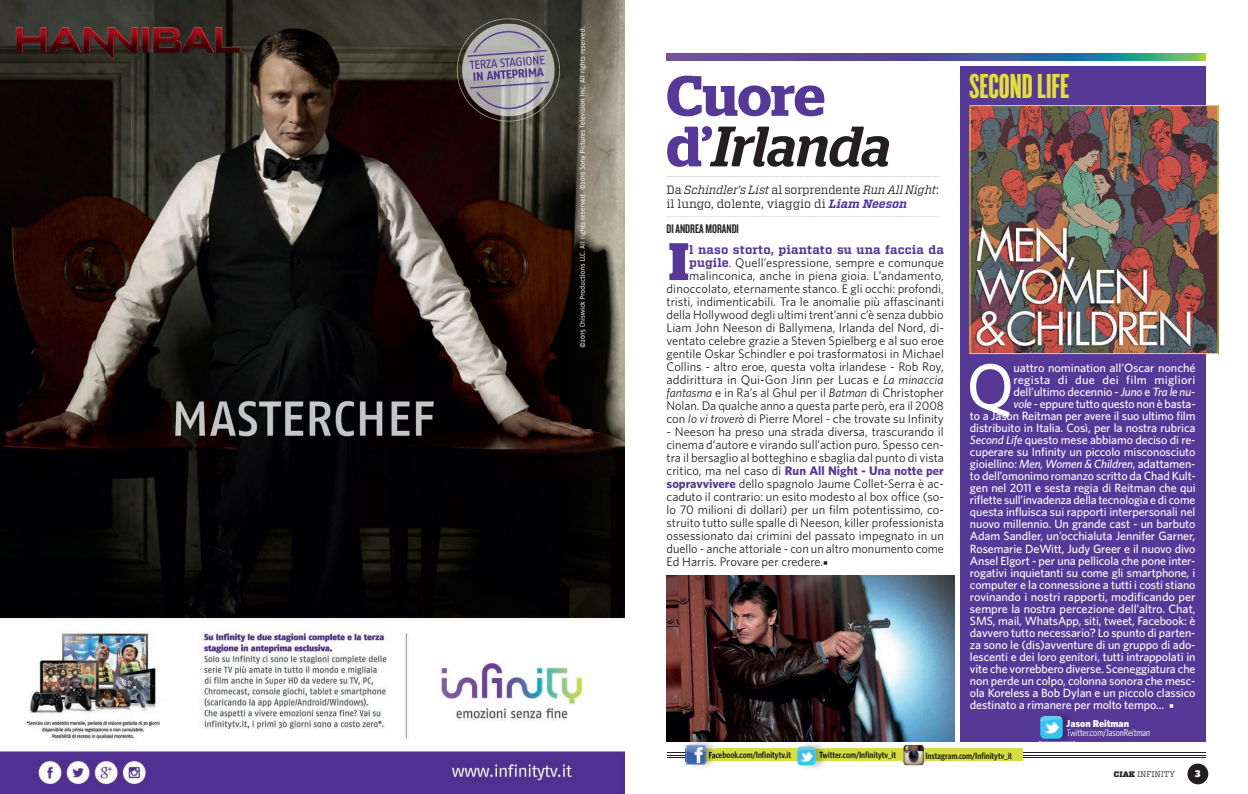
<style>
.page{position:relative;width:1248px;height:794px;background:#fff}
.page>*{position:absolute;margin:0;border:0;box-sizing:border-box;transform-origin:0 0}
.t1{font:500 63.6px "Whitney";color:#fff}
.t2{font:600 56.8px/50.5px "Stag";letter-spacing:-.005em;color:#563997}
.t3{font:700 52.6px "Stag";color:#563997}
.t4{font:36px "Cyclone Layers Background";color:#e2de3b}
.t5{font:13px "Knockout 48 Featherweight";color:#231f20}
.t6{font:12.5px/13px "Whitney";color:#231f20;text-align:right}
.t7{font:500 12px "Whitney";letter-spacing:-.01em;color:#fff}
.t8{font:12px/14.4px "Vitesse";color:#231f20}
.t9{font:700 12px "Vitesse";letter-spacing:.015em;color:#563997}
.t10{font:500 12px "Whitney";letter-spacing:.02em;color:#fff}
.t11{font:10px "Whitney Condensed";color:#fff}
.t12{font:900 10px "Whitney";color:#fff}
.t13{font:700 9.6px "Stag";color:#fff}
.t14{font:600 9.2px "Whitney Condensed";color:#231f20}
.t15{font:8px "Vitesse";color:#231f20}
.s1{font-weight:500;font-style:italic;color:#231f20}
.s2{font-style:italic}
.s3{font-weight:700;font-style:italic;color:#563997}
.s4{font-family:"Vitesse";font-weight:700;font-size:12px;color:#563997}
.s5{font-weight:700;color:#563997}
.s6{font-family:"Minion Pro";font-size:12px}
.s7{font-family:"Minion Pro";font-weight:400}
.s8{font-weight:900}
</style>
<div class="page">
<svg style="left:1187px;top:763px;width:21px;height:21px"></svg>
<img style="left:666px;top:53px;width:539px;height:7px">
<hr style="left:666px;top:757px;width:539px;height:1px;background:#231f20">
<hr style="left:666px;top:755px;width:539px;height:1px;background:#231f20">
<hr style="left:666px;top:752px;width:539px;height:1px;background:#231f20">
<div style="left:959px;top:66px;width:246px;height:675px;background:#563997"></div>
<img style="left:969px;top:105px;width:249px;height:249px">
<img style="left:1040px;top:714px;width:34px;height:28px">
<svg style="left:1065px;top:720px;width:8px;height:17px"></svg>
<img style="left:1040px;top:716px;width:22px;height:22px">
<div style="left:685px;top:748px;width:337px;height:13px;background:#d5df3f"></div>
<img style="left:686px;top:741px;width:30px;height:26px">
<svg style="left:706px;top:748px;width:10px;height:13px"></svg>
<svg style="left:685px;top:746px;width:1px;height:17px"></svg>
<img style="left:686px;top:745px;width:20px;height:19px">
<img style="left:686px;top:748px;width:20px;height:13px">
<img style="left:797px;top:741px;width:29px;height:27px">
<img style="left:815px;top:748px;width:11px;height:13px">
<svg style="left:819px;top:751px;width:7px;height:8px"></svg>
<img style="left:797px;top:746px;width:18px;height:19px">
<img style="left:797px;top:748px;width:18px;height:13px">
<img style="left:902px;top:745px;width:22px;height:20px">
<img style="left:902px;top:748px;width:22px;height:13px">
<svg style="left:666px;top:176px;width:272px;height:1px"></svg>
<svg style="left:666px;top:216px;width:272px;height:1px"></svg>
<img style="left:0;top:0;width:624px;height:794px">
<img style="left:666px;top:575px;width:288px;height:166px">
<h2 class="t2" style="left:666px;top:70px;width:226px">Cuore d’<span class="s1">Irlanda</span></h2>
<p class="t8" style="left:666px;top:182px;width:274px">Da <span class="s2">Schindler’s List</span> al sorprendente <span class="s2">Run All Night</span>: il lungo, dolente, viaggio di <span class="s3">Liam Neeson</span></p>
<h3 class="t3" style="left:668px;top:231px;width:21px">I</h3>
<p class="t9" style="left:689px;top:242px;width:256px">l naso storto, piantato su una faccia da</p>
<p class="t5" style="left:666px;top:220px;width:74px">DI ANDREA MORANDI</p>
<p class="t6" style="left:666px;top:256px;width:279px"><span class="s4">pugile</span>. Quell’espressione, sempre e comunque malinconica, anche in piena gioia. L’andamento, dinoccolato, eternamente stanco. E gli occhi: profondi, tristi, indimenticabili. Tra le anomalie più affascinanti della Hollywood degli ultimi trent’anni c’è senza dubbio Liam John Neeson di Ballymena, Irlanda del Nord, di&shy;ventato celebre grazie a Steven Spielberg e al suo eroe gentile Oskar Schindler e poi trasformatosi in Michael Collins - altro eroe, questa volta irlandese - Rob Roy, addirittura in Qui-Gon Jinn per Lucas e <span class="s2">La minaccia fantasma</span> e in Ra’s al Ghul per il <span class="s2">Batman</span> di Christopher Nolan. Da qualche anno a questa parte però, era il 2008 con <span class="s2">Io vi troverò</span> di Pierre Morel - che trovate su Infinity</p>
<p class="t6" style="left:666px;top:425px;width:279px;text-align:justify">- Neeson ha preso una strada diversa, trascurando il cinema d’autore e virando sull’action puro. Spesso cen&shy;tra il bersaglio al botteghino e sbaglia dal punto di vista critico, ma nel caso di <span class="s5">Run All Night - Una notte per sopravvivere</span> dello spagnolo Jaume Collet-Serra è ac&shy;caduto il contrario: un esito modesto al box office (so&shy;lo 70 milioni di dollari) per un film potentissimo, co&shy;struito tutto sulle spalle di Neeson, killer professionista ossessionato dai crimini del passato impegnato in un duello - anche attoriale - con un altro monumento come Ed Harris. Provare per credere.<span class="s6">■</span></p>
<h3 class="t4" style="left:969px;top:61px;width:101px">SECOND LIFE</h3>
<h1 class="t1" style="left:966px;top:344px;width:49px">Q</h1>
<p class="t7" style="left:1013px;top:360px;width:184px">uattro nomination all’Oscar nonché</p>
<p class="t10" style="left:1013px;top:372px;width:184px">regista di due dei film migliori</p>
<p class="t7" style="left:1013px;top:384px;width:184px">dell’ultimo decennio - <span class="s2">Juno</span> e <span class="s2">Tra le nu-</span></p>
<p class="t7" style="left:1013px;top:396px;width:184px"><span class="s2">vole</span> - eppure tutto questo non è basta-</p>
<p class="t7" style="left:969px;top:408px;width:227px">to a Jason Reitman per avere il suo ultimo film</p>
<p class="t7" style="left:969px;top:420px;width:227px">distribuito in Italia. Così, per la nostra rubrica</p>
<p class="t7" style="left:969px;top:432px;width:227px"><span class="s2">Second Life</span> questo mese abbiamo deciso di re-</p>
<p class="t7" style="left:969px;top:444px;width:227px">cuperare su Infinity un piccolo misconosciuto</p>
<p class="t7" style="left:969px;top:456px;width:227px">gioiellino: <span class="s2">Men, Women &amp; Children</span>, adattamen-</p>
<p class="t7" style="left:969px;top:468px;width:227px">to dell’omonimo romanzo scritto da Chad Kult-</p>
<p class="t7" style="left:969px;top:480px;width:227px">gen nel 2011 e sesta regia di Reitman che qui</p>
<p class="t7" style="left:969px;top:492px;width:227px">riflette sull’invadenza della tecnologia e di come</p>
<p class="t7" style="left:969px;top:504px;width:227px">questa influisca sui rapporti interpersonali nel</p>
<p class="t7" style="left:969px;top:516px;width:227px">nuovo millennio. Un grande cast - un barbuto</p>
<p class="t7" style="left:969px;top:528px;width:227px">Adam Sandler, un’occhialuta Jennifer Garner,</p>
<p class="t7" style="left:969px;top:540px;width:227px">Rosemarie DeWitt, Judy Greer e il nuovo divo</p>
<p class="t7" style="left:969px;top:552px;width:227px">Ansel Elgort - per una pellicola che pone inter-</p>
<p class="t7" style="left:969px;top:564px;width:227px">rogativi inquietanti su come gli smartphone, i</p>
<p class="t7" style="left:969px;top:576px;width:227px">computer e la connessione a tutti i costi stiano</p>
<p class="t7" style="left:969px;top:588px;width:227px">rovinando i nostri rapporti, modificando per</p>
<p class="t7" style="left:969px;top:600px;width:227px">sempre la nostra percezione dell’altro. Chat,</p>
<p class="t7" style="left:969px;top:612px;width:227px">SMS, mail, WhatsApp, siti, tweet, Facebook: è</p>
<p class="t7" style="left:969px;top:624px;width:227px">davvero tutto necessario? Lo spunto di parten-</p>
<p class="t7" style="left:969px;top:636px;width:227px">za sono le (dis)avventure di un gruppo di ado-</p>
<p class="t7" style="left:969px;top:648px;width:227px">lescenti e dei loro genitori, tutti intrappolati in</p>
<p class="t7" style="left:969px;top:660px;width:227px">vite che vorrebbero diverse. Sceneggiatura che</p>
<p class="t7" style="left:969px;top:672px;width:227px">non perde un colpo, colonna sonora che mesc-</p>
<p class="t7" style="left:969px;top:684px;width:227px">ola Koreless a Bob Dylan e un piccolo classico</p>
<p class="t7" style="left:969px;top:696px;width:205px">destinato a rimanere per molto tempo... <span class="s7">■</span></p>
<p class="t12" style="left:1065px;top:716px;width:65px">Jason Reitman</p>
<p class="t11" style="left:1066px;top:726px;width:85px">Twitter.com/JasonReitman</p>
<p class="t14" style="left:708px;top:749px;width:84px">Facebook.com/Infinitytv.it</p>
<p class="t14" style="left:819px;top:749px;width:79px">Twitter.com/Infinitytv_it</p>
<p class="t14" style="left:925px;top:749px;width:88px">Instagram.com/Infinitytv_it</p>
<p class="t15" style="left:1113px;top:769px;width:63px"><span class="s8">CIAK</span> INFINITY</p>
<p class="t13" style="left:1195px;top:768px;width:7px">3</p>
</div>
